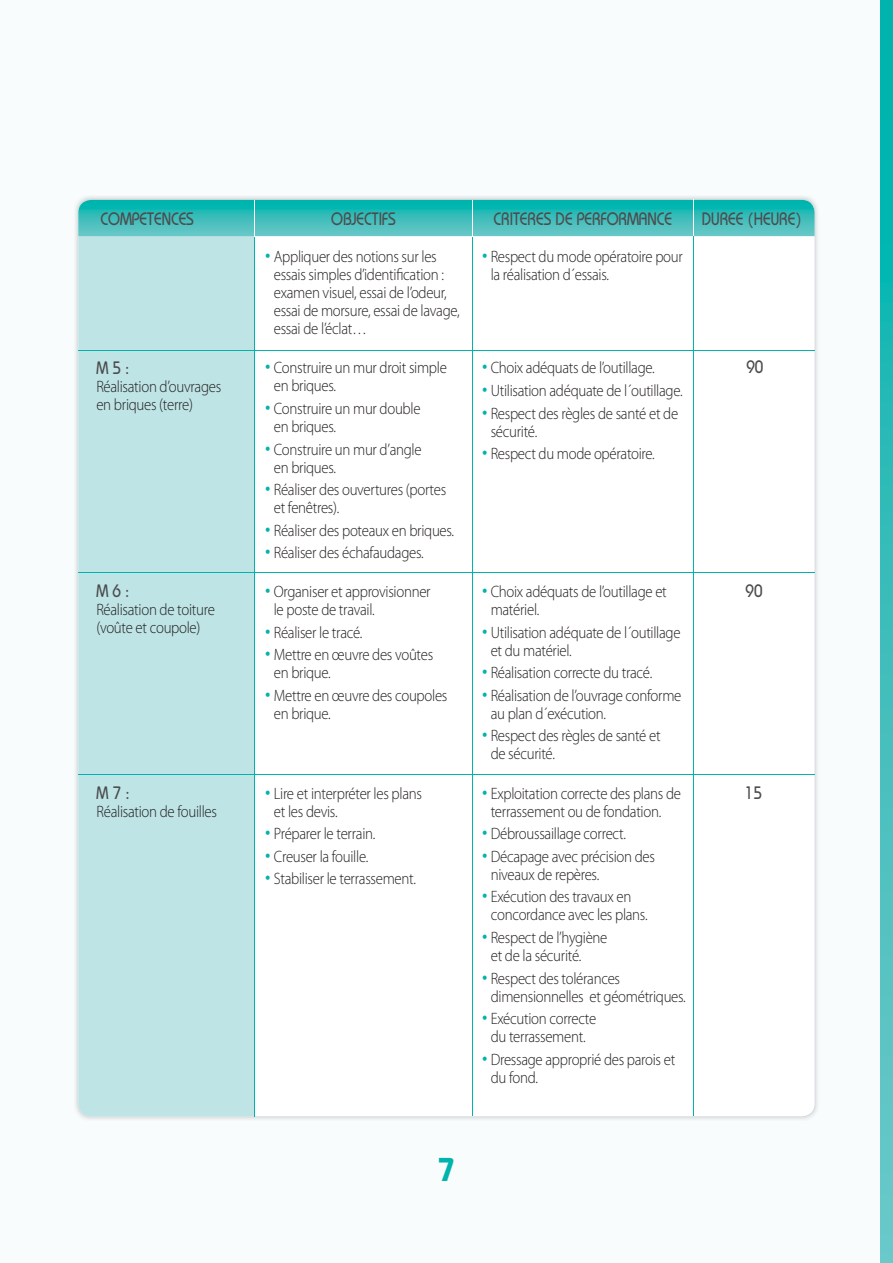
<style>
.page{position:relative;width:893px;height:1263px;background:#f9fcfd}
.page>*{position:absolute;margin:0;border:0;box-sizing:border-box;transform-origin:0 0}
.t1{font:600 33px "Bauhaus";color:#00b3ac}
.t2{font:500 18px "Bauhaus";color:#4c4c4e;scale:.85 1}
.t3{font:300 16.5px/18px "Myriad Pro";letter-spacing:-.02em;color:#231f20;scale:.9 1}
.s1{font-size:24px;color:#00b3ac}
</style>
<div class="page">
<div style="left:78px;top:200px;width:737px;height:916px;background:#fff;border-radius:13px"></div>
<div style="left:78px;top:236px;width:176px;height:880px;background:#bee4e5"></div>
<hr style="left:693px;top:206px;width:1px;height:910px;background:#00b3ac">
<hr style="left:472px;top:206px;width:1px;height:910px;background:#00b3ac">
<hr style="left:254px;top:214px;width:1px;height:902px;background:#00b3ac">
<hr style="left:78px;top:350px;width:737px;height:1px;background:#00b3ac">
<hr style="left:78px;top:572px;width:737px;height:1px;background:#00b3ac">
<hr style="left:78px;top:774px;width:737px;height:1px;background:#00b3ac">
<svg style="left:78px;top:200px;width:737px;height:36px;background:#35bdba"></svg>
<hr style="left:254px;top:200px;width:1px;height:36px;background:#fff">
<hr style="left:472px;top:200px;width:1px;height:36px;background:#fff">
<hr style="left:693px;top:200px;width:1px;height:36px;background:#fff">
<svg style="left:880px;top:0;width:13px;height:1263px;background:#36bdba"></svg>
<p class="t2" style="left:100px;top:212px;width:111px">COMPETENCES</p>
<p class="t2" style="left:494px;top:212px;width:212px">CRITERES DE PERFORMANCE</p>
<p class="t2" style="left:331px;top:212px;width:77px">OBJECTIFS</p>
<p class="t2" style="left:702px;top:213px;width:119px">DUREE (HEURE)</p>
<p class="t3" style="left:274px;top:249px;width:208px;text-indent:-9px"><span class="s1">•</span> Appliquer des notions sur les essais simples d’identification : examen visuel, essai de l’odeur, essai de morsure, essai de lavage, essai de l’éclat…</p>
<p class="t3" style="left:491px;top:249px;width:215px;text-indent:-9px"><span class="s1">•</span> Respect du mode opératoire pour la réalisation d´essais.</p>
<p class="t2" style="left:96px;top:361px;width:41px">M 5 :</p>
<p class="t3" style="left:96px;top:379px;width:140px">Réalisation d’ouvrages en briques (terre)</p>
<p class="t2" style="left:96px;top:585px;width:41px">M 6 :</p>
<p class="t3" style="left:96px;top:603px;width:133px">Réalisation de toiture (voûte et coupole)</p>
<p class="t3" style="left:274px;top:361px;width:194px;text-indent:-9px"><span class="s1">•</span> Construire un mur droit simple en briques.</p>
<p class="t3" style="left:274px;top:401px;width:165px;text-indent:-9px"><span class="s1">•</span> Construire un mur double en briques.</p>
<p class="t3" style="left:274px;top:442px;width:166px;text-indent:-9px"><span class="s1">•</span> Construire un mur d’angle en briques.</p>
<p class="t3" style="left:274px;top:482px;width:193px;text-indent:-9px"><span class="s1">•</span> Réaliser des ouvertures (portes et fenêtres).</p>
<p class="t3" style="left:265px;top:523px;width:211px"><span class="s1">•</span> Réaliser des poteaux en briques.</p>
<p class="t3" style="left:265px;top:545px;width:178px"><span class="s1">•</span> Réaliser des échafaudages.</p>
<p class="t3" style="left:274px;top:584px;width:176px;text-indent:-9px"><span class="s1">•</span> Organiser et approvisionner le poste de travail.</p>
<p class="t3" style="left:265px;top:625px;width:110px"><span class="s1">•</span> Réaliser le tracé.</p>
<p class="t3" style="left:274px;top:647px;width:179px;text-indent:-9px"><span class="s1">•</span> Mettre en œuvre des voûtes en brique.</p>
<p class="t3" style="left:274px;top:688px;width:194px;text-indent:-9px"><span class="s1">•</span> Mettre en œuvre des coupoles en brique.</p>
<p class="t3" style="left:482px;top:361px;width:193px"><span class="s1">•</span> Choix adéquats de l’outillage.</p>
<p class="t3" style="left:482px;top:383px;width:224px"><span class="s1">•</span> Utilisation adéquate de l´outillage.</p>
<p class="t3" style="left:491px;top:406px;width:210px;text-indent:-9px"><span class="s1">•</span> Respect des règles de santé et de sécurité.</p>
<p class="t3" style="left:482px;top:446px;width:193px"><span class="s1">•</span> Respect du mode opératoire.</p>
<p class="t3" style="left:491px;top:584px;width:197px;text-indent:-9px"><span class="s1">•</span> Choix adéquats de l’outillage et matériel.</p>
<p class="t3" style="left:491px;top:625px;width:213px;text-indent:-9px"><span class="s1">•</span> Utilisation adéquate de l´outillage et du matériel.</p>
<p class="t3" style="left:482px;top:665px;width:191px"><span class="s1">•</span> Réalisation correcte du tracé.</p>
<p class="t3" style="left:491px;top:688px;width:213px;text-indent:-9px"><span class="s1">•</span> Réalisation de l’ouvrage conforme au plan d´exécution.</p>
<p class="t3" style="left:491px;top:728px;width:190px;text-indent:-9px"><span class="s1">•</span> Respect des règles de santé et de sécurité.</p>
<p class="t2" style="left:97px;top:786px;width:41px">M 7 :</p>
<p class="t3" style="left:97px;top:804px;width:135px">Réalisation de fouilles</p>
<p class="t3" style="left:274px;top:786px;width:166px;text-indent:-9px"><span class="s1">•</span> Lire et interpréter les plans et les devis.</p>
<p class="t3" style="left:265px;top:826px;width:124px"><span class="s1">•</span> Préparer le terrain.</p>
<p class="t3" style="left:265px;top:849px;width:116px"><span class="s1">•</span> Creuser la fouille.</p>
<p class="t3" style="left:265px;top:871px;width:169px"><span class="s1">•</span> Stabiliser le terrassement.</p>
<p class="t3" style="left:491px;top:786px;width:213px;text-indent:-9px"><span class="s1">•</span> Exploitation correcte des plans de terrassement ou de fondation.</p>
<p class="t3" style="left:482px;top:826px;width:161px"><span class="s1">•</span> Débroussaillage correct.</p>
<p class="t3" style="left:491px;top:849px;width:184px;text-indent:-9px"><span class="s1">•</span> Décapage avec précision des niveaux de repères.</p>
<p class="t3" style="left:491px;top:889px;width:176px;text-indent:-9px"><span class="s1">•</span> Exécution des travaux en concordance avec les plans.</p>
<p class="t3" style="left:491px;top:930px;width:131px;text-indent:-9px"><span class="s1">•</span> Respect de l’hygiène et de la sécurité.</p>
<p class="t3" style="left:491px;top:971px;width:218px;text-indent:-9px"><span class="s1">•</span> Respect des tolérances dimensionnelles et géométriques.</p>
<p class="t3" style="left:482px;top:1011px;width:128px;text-align:center"><span class="s1">•</span> Exécution correcte du terrassement.</p>
<p class="t3" style="left:491px;top:1052px;width:206px;text-indent:-9px"><span class="s1">•</span> Dressage approprié des parois et du fond.</p>
<h1 class="t1" style="left:437px;top:1158px;width:20px">7</h1>
<p class="t2" style="left:746px;top:361px;width:22px">90</p>
<p class="t2" style="left:745px;top:584px;width:22px">90</p>
<p class="t2" style="left:745px;top:786px;width:22px">15</p>
</div>
